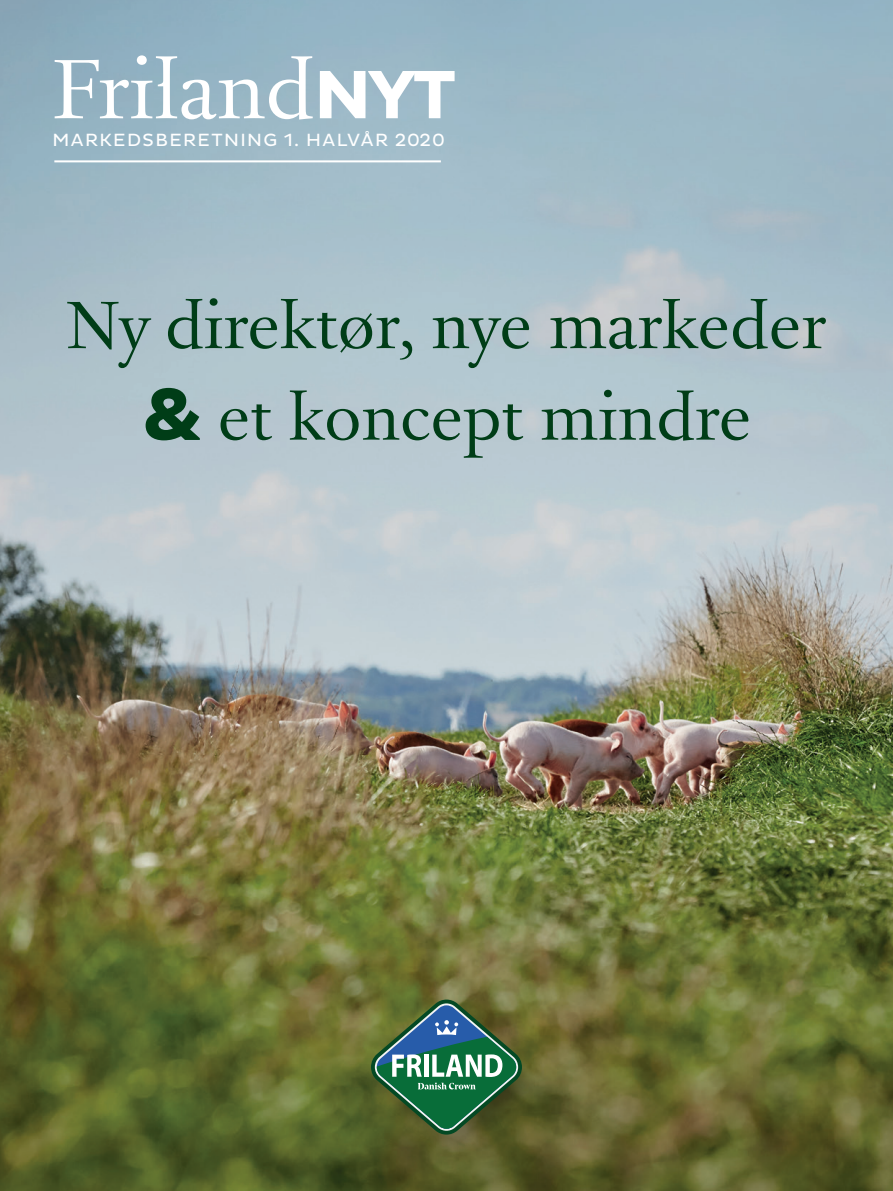
<style>
.page{position:relative;width:893px;height:1191px;background:#fff}
.page>*{position:absolute;margin:0;border:0;box-sizing:border-box;transform-origin:0 0}
.t1{font:94.5px "La Police BP";color:#fff}
.t2{font:75px/91.5px "La Police BP";color:#003d17;text-align:center}
.t3{font:18px "Pluto Sans";letter-spacing:.08em;color:#fff}
.s1{font-family:"Pluto Sans";font-weight:700;font-size:69.45px}
.s2{font-family:"Pluto Sans";font-weight:700}
</style>
<div class="page">
<img style="left:0;top:0;width:893px;height:1191px">
<hr style="left:54px;top:160px;width:387px;height:2px;background:#fff">
<div style="left:365px;top:1001px;width:172px;height:155px;background:#231f20;opacity:.2"></div>
<svg style="left:371px;top:999px;width:151px;height:135px;background:#497354"></svg>
<p class="t1" style="left:53px;top:39px;width:405px">Friland<span class="s1">NYT</span></p>
<p class="t3" style="left:52px;top:130px;width:394px">MARKEDSBERETNING 1. HALVÅR 2020</p>
<p class="t2" style="left:67px;top:281px;width:761px">Ny direktør, nye markeder <span class="s2">&amp;</span> et koncept mindre</p>
</div>
